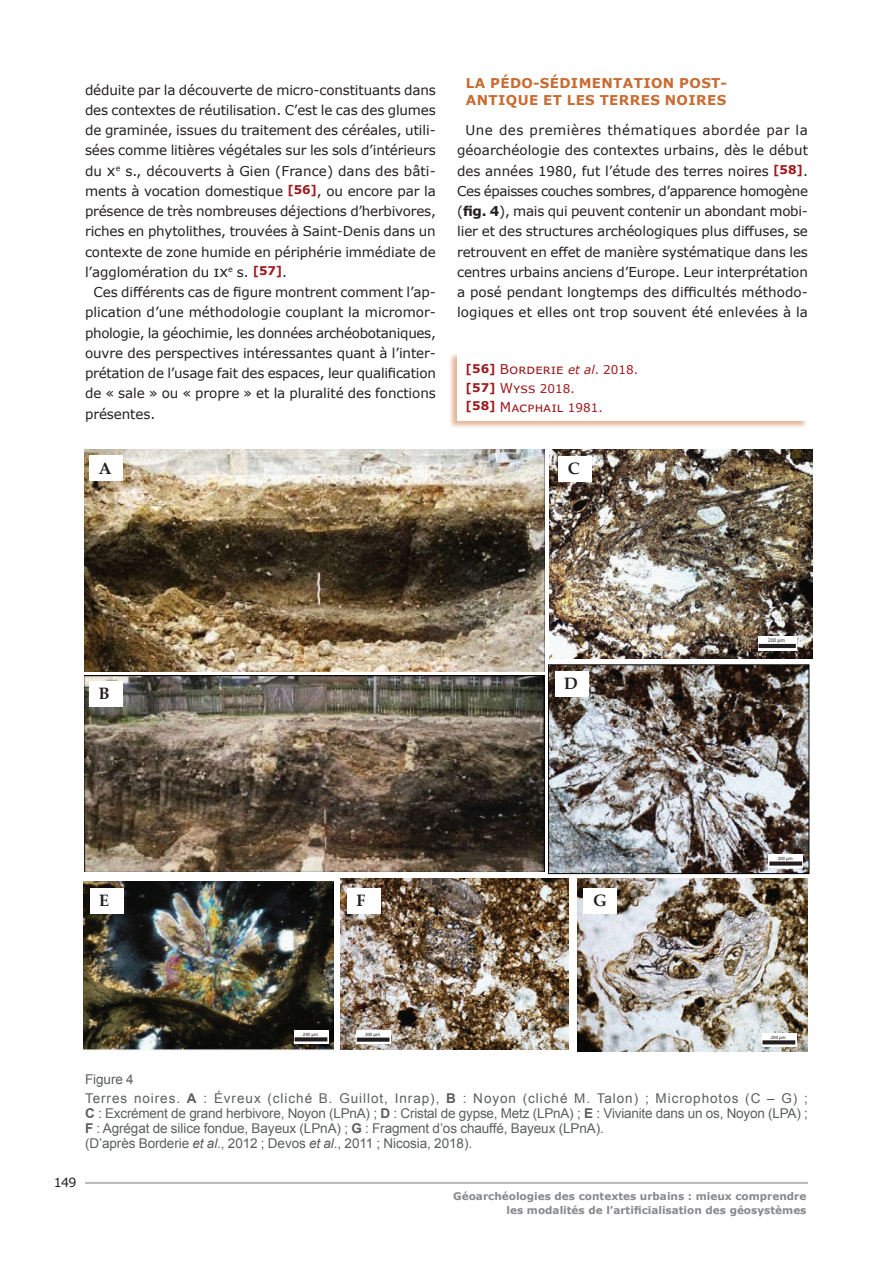
<style>
.page{position:relative;width:893px;height:1263px;background:#fff}
.page>*{position:absolute;margin:0;border:0;box-sizing:border-box;transform-origin:0 0}
.t1{font:700 16.5px "Palatino Linotype";color:#231f20}
.t2{font:13.5px/20.2px "Verdana";letter-spacing:-.005em;color:#231f20;text-align:justify}
.t3{font:13.5px/15px "Arial";letter-spacing:-.005em;color:#5b5f60}
.t4{font:13.5px/19.2px "Arial";letter-spacing:.07em;color:#5b5f60}
.t5{font:700 13.5px/16.5px "Verdana";letter-spacing:.03em;color:#c86c33}
.t6{font:13.5px "Verdana";color:#9d1b1e}
.t7{font:12.6px "Verdana";color:#231f20}
.t8{font:12px "Verdana";color:#9d1b1e}
.t9{font:700 10.5px/13.5px "Verdana";color:#87898c;text-align:right}
.t10{font:5.55px "Myriad Pro";color:#231f20}
.t11{font:4.8px "Myriad Pro";color:#231f20}
.s1{font-size:15px}
.s2{font-weight:700;font-size:12px;color:#9d1b1e}
.s3{font-weight:700}
.s4{font-weight:700;font-size:12px}
.s5{font-style:italic;font-size:12px}
.s6{font-size:12px}
.s7{font-size:13.5px}
.s8{font-style:italic}
</style>
<div class="page">
<hr style="left:85px;top:1182px;width:723px;height:2px;background:#bcbdc0">
<div style="left:448px;top:352px;width:360px;height:77px;background:#c86c33;opacity:.5"></div>
<div style="left:457px;top:353px;width:351px;height:67px;background:#fff"></div>
<img style="left:85px;top:450px;width:460px;height:221px">
<img style="left:84px;top:676px;width:460px;height:195px">
<img style="left:549px;top:450px;width:264px;height:208px">
<img style="left:550px;top:666px;width:257px;height:206px">
<div style="left:548px;top:664px;width:261px;height:210px;border:1px solid #050504"></div>
<img style="left:84px;top:882px;width:249px;height:168px">
<img style="left:340px;top:879px;width:228px;height:171px">
<img style="left:577px;top:878px;width:231px;height:173px">
<div style="left:90px;top:455px;width:33px;height:26px;background:#fff"></div>
<div style="left:559px;top:456px;width:33px;height:26px;background:#fff"></div>
<div style="left:555px;top:671px;width:33px;height:25px;background:#fff"></div>
<div style="left:90px;top:888px;width:33px;height:26px;background:#fff"></div>
<div style="left:347px;top:888px;width:33px;height:26px;background:#fff"></div>
<div style="left:584px;top:888px;width:33px;height:26px;background:#fff"></div>
<div style="left:90px;top:681px;width:33px;height:25px;background:#fff"></div>
<svg style="left:758px;top:636px;width:38px;height:15px"></svg>
<hr style="left:758px;top:644px;width:38px;height:4px;background:#231f20">
<div style="left:762px;top:1033px;width:34px;height:13px;background:#fff"></div>
<svg style="left:762px;top:1040px;width:33px;height:4px"></svg>
<div style="left:294px;top:1030px;width:34px;height:13px;background:#fff"></div>
<svg style="left:295px;top:1037px;width:32px;height:4px"></svg>
<div style="left:356px;top:1031px;width:35px;height:13px;background:#fff"></div>
<div style="left:357px;top:1037px;width:32px;height:5px;background:#231f20"></div>
<div style="left:769px;top:854px;width:34px;height:14px;background:#fff"></div>
<div style="left:769px;top:861px;width:33px;height:5px;background:#231f20"></div>
<p class="t2" style="left:85px;top:79px;width:352px">déduite par la découverte de micro-constituants dans des contextes de réutilisation. C’est le cas des glumes de graminée, issues du traitement des céréales, utili&shy;sées comme litières végétales sur les sols d’intérieurs du <span class="s1">x</span><sup>e</sup> s., découverts à Gien (France) dans des bâti&shy;ments à vocation domestique <span class="s2">[56]</span>, ou encore par la présence de très nombreuses déjections d’herbivores, riches en phytolithes, trouvées à Saint-Denis dans un contexte de zone humide en périphérie immédiate de l’agglomération du <span class="s1">ix</span><sup>e</sup> s. <span class="s2">[57]</span>.</p>
<p class="t2" style="left:85px;top:282px;width:352px;text-indent:9px">Ces différents cas de figure montrent comment l’ap&shy;plication d’une méthodologie couplant la micromor&shy;phologie, la géochimie, les données archéobotaniques, ouvre des perspectives intéressantes quant à l’inter&shy;prétation de l’usage fait des espaces, leur qualification de « sale » ou « propre » et la pluralité des fonctions présentes.</p>
<p class="t5" style="left:466px;top:75px;width:263px">LA PÉDO-SÉDIMENTATION POST-<br>ANTIQUE ET LES TERRES NOIRES</p>
<p class="t2" style="left:457px;top:120px;width:352px;text-indent:9px">Une des premières thématiques abordée par la géoarchéologie des contextes urbains, dès le début des années 1980, fut l’étude des terres noires <span class="s2">[58]</span>.<br>Ces épaisses couches sombres, d’apparence homogène (<span class="s3">fig. 4</span>), mais qui peuvent contenir un abondant mobi&shy;lier et des structures archéologiques plus diffuses, se retrouvent en effet de manière systématique dans les centres urbains anciens d’Europe. Leur interprétation a posé pendant longtemps des difficultés méthodo&shy;logiques et elles ont trop souvent été enlevées à la</p>
<p class="t6" style="left:466px;top:360px;width:174px"><span class="s4">[56]</span> Borderie <span class="s5">et al</span><span class="s6">. 2018.</span></p>
<p class="t8" style="left:466px;top:380px;width:111px"><span class="s3">[57]</span> <span class="s7">Wyss</span> 2018.</p>
<p class="t6" style="left:466px;top:398px;width:139px"><span class="s4">[58]</span> Macphail <span class="s6">1981.</span></p>
<p class="t1" style="left:99px;top:456px;width:14px">A</p>
<p class="t1" style="left:568px;top:457px;width:13px">C</p>
<p class="t1" style="left:99px;top:682px;width:12px">B</p>
<p class="t1" style="left:564px;top:672px;width:15px">D</p>
<p class="t10" style="left:768px;top:637px;width:19px">200 µm</p>
<p class="t1" style="left:99px;top:889px;width:12px">E</p>
<p class="t1" style="left:356px;top:889px;width:11px">F</p>
<p class="t1" style="left:593px;top:889px;width:15px">G</p>
<p class="t11" style="left:778px;top:856px;width:17px">200 µm</p>
<p class="t11" style="left:303px;top:1031px;width:17px">200 µm</p>
<p class="t11" style="left:365px;top:1032px;width:17px">200 µm</p>
<p class="t11" style="left:771px;top:1034px;width:17px">200 µm</p>
<p class="t4" style="left:85px;top:1069px;width:724px">Figure 4<br>Terres noires. <span class="s3">A</span> : Évreux (cliché B. Guillot, Inrap), <span class="s3">B</span> : Noyon (cliché M. Talon) ; Microphotos (C – G) ;</p>
<p class="t3" style="left:85px;top:1106px;width:724px"><span class="s3">C</span> : Excrément de grand herbivore, Noyon (LPnA) ; <span class="s3">D</span> : Cristal de gypse, Metz (LPnA) ; <span class="s3">E</span> : Vivianite dans un os, Noyon (LPA) ;<br><span class="s3">F</span> : Agrégat de silice fondue, Bayeux (LPnA) ; <span class="s3">G</span> : Fragment d’os chauffé, Bayeux (LPnA).<br>(D’après Borderie <span class="s8">et al</span>., 2012 ; Devos <span class="s8">et al</span>., 2011 ; Nicosia, 2018).</p>
<p class="t7" style="left:54px;top:1173px;width:24px">149</p>
<p class="t9" style="left:453px;top:1189px;width:355px">Géoarchéologies des contextes urbains : mieux comprendre les modalités de l’artificialisation des géosystèmes</p>
</div>
